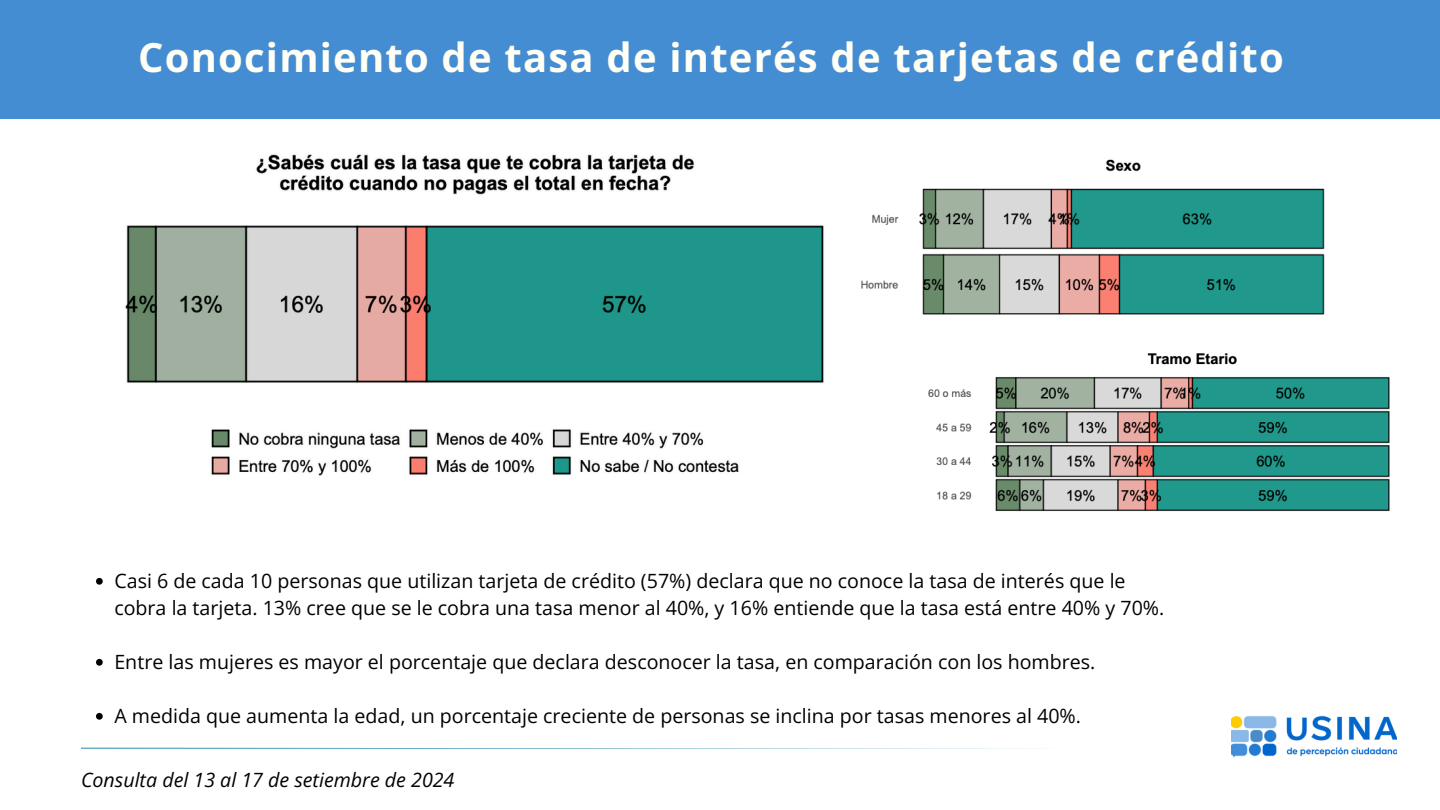
<style>
.page{position:relative;width:1440px;height:810px;background:#fff}
.page>*{position:absolute;margin:0;border:0;box-sizing:border-box;transform-origin:0 0}
.t1{font:700 40px "Open Sans";letter-spacing:.03em;color:#fffff6}
.t2{font:19.7px/27px "Open Sans";color:#000}
.t3{font:italic 19.7px "Open Sans";color:#000}
</style>
<div class="page">
<div style="left:0;top:0;width:1440px;height:119px;background:#458dd3"></div>
<svg style="left:81px;top:748px;width:945px;height:1px"></svg>
<img style="left:1231px;top:715px;width:166px;height:43px">
<img style="left:125px;top:154px;width:699px;height:322px">
<img style="left:861px;top:159px;width:464px;height:156px">
<img style="left:928px;top:353px;width:462px;height:159px">
<svg style="left:96px;top:578px;width:7px;height:7px"></svg>
<svg style="left:96px;top:659px;width:7px;height:7px"></svg>
<svg style="left:96px;top:713px;width:7px;height:7px"></svg>
<p class="t1" style="left:138px;top:30px;width:1147px">Conocimiento de tasa de interés de tarjetas de crédito</p>
<p class="t2" style="left:114px;top:567px;width:1051px">Casi 6 de cada 10 personas que utilizan tarjeta de crédito (57%) declara que no conoce la tasa de interés que le cobra la tarjeta. 13% cree que se le cobra una tasa menor al 40%, y 16% entiende que la tasa está entre 40% y 70%.</p>
<p class="t2" style="left:114px;top:648px;width:982px">Entre las mujeres es mayor el porcentaje que declara desconocer la tasa, en comparación con los hombres.</p>
<p class="t2" style="left:114px;top:702px;width:968px">A medida que aumenta la edad, un porcentaje creciente de personas se inclina por tasas menores al 40%.</p>
<p class="t3" style="left:81px;top:766px;width:375px">Consulta del 13 al 17 de setiembre de 2024</p>
</div>
